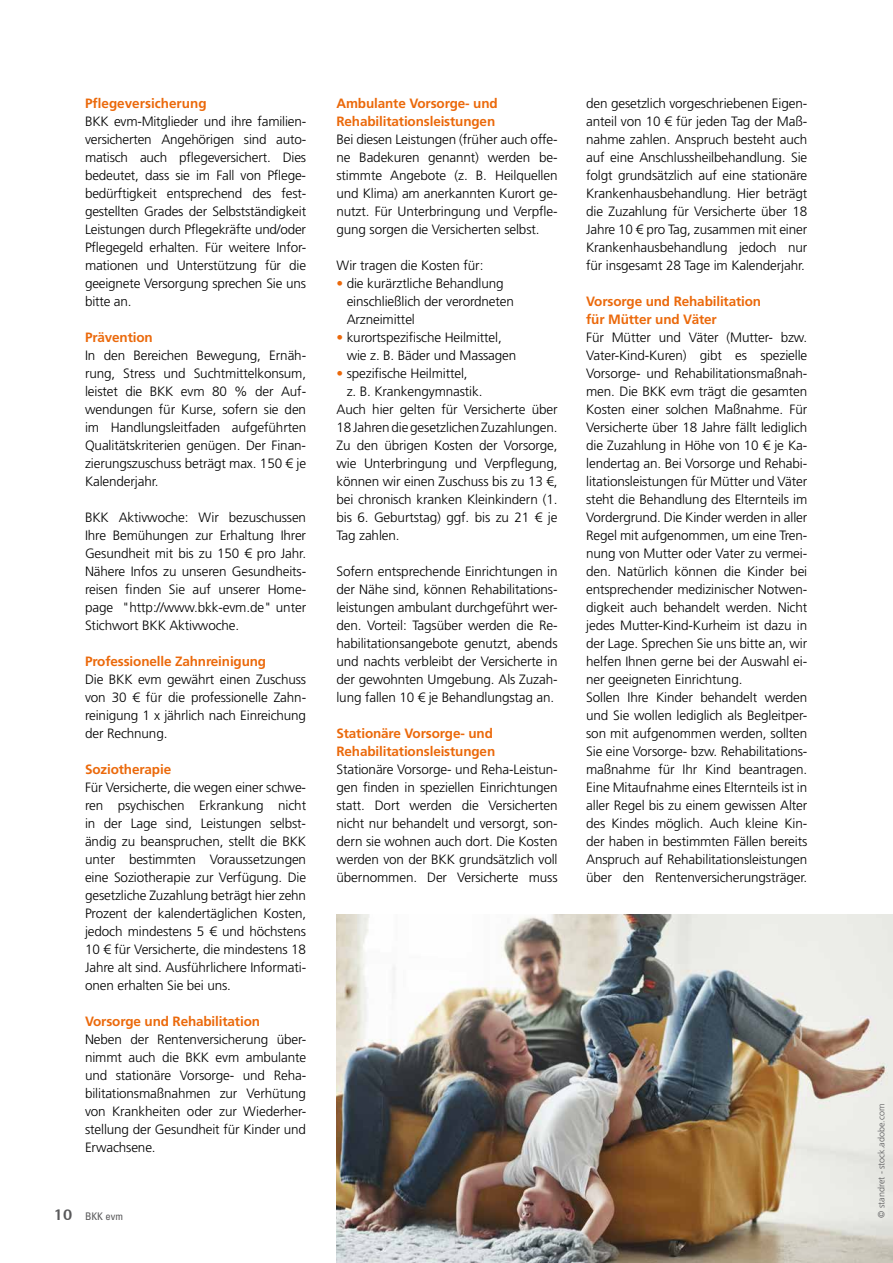
<style>
.page{position:relative;width:893px;height:1263px;background:#fff}
.page>*{position:absolute;margin:0;border:0;box-sizing:border-box;transform-origin:0 0}
.t1{font:300 13.5px/18px "Frutiger LT Std";letter-spacing:-.01em;color:#000;text-align:justify}
.t2{font:700 13.5px/18px "Frutiger LT Std";letter-spacing:-.01em;color:#eb690b}
.t3{font:condensed 10.5px "Univers LT Std";color:#58585a}
.t4{font:300 9px "Frutiger LT Std";color:#58585a}
.s1{font-family:"AT Rotis Semi Sans";font-weight:800;font-stretch:normal;font-size:16.5px}
.s2{color:#eb690b}
</style>
<div class="page">
<img style="left:336px;top:914px;width:557px;height:349px">
<p class="t2" style="left:85px;top:94px;width:123px">Pflegeversicherung</p>
<p class="t1" style="left:85px;top:113px;width:223px">BKK evm-Mitglieder und ihre familien&shy;versicherten Angehörigen sind auto&shy;matisch auch pflegeversichert. Dies bedeutet, dass sie im Fall von Pflege&shy;bedürftigkeit entsprechend des fest&shy;gestellten Grades der Selbstständigkeit Leistungen durch Pflegekräfte und/oder Pflegegeld erhalten. Für weitere Infor&shy;mationen und Unterstützung für die geeignete Versorgung sprechen Sie uns bitte an.</p>
<p class="t2" style="left:85px;top:328px;width:69px">Prävention</p>
<p class="t1" style="left:85px;top:346px;width:223px">In den Bereichen Bewegung, Ernäh&shy;rung, Stress und Suchtmittelkonsum, leistet die BKK evm 80 % der Auf&shy;wendungen für Kurse, sofern sie den im Handlungsleitfaden aufgeführten Qualitätskriterien genügen. Der Finan&shy;zierungszuschuss beträgt max. 150 € je Kalenderjahr.</p>
<p class="t1" style="left:85px;top:508px;width:223px">BKK Aktivwoche: Wir bezuschussen Ihre Bemühungen zur Erhaltung Ihrer Gesundheit mit bis zu 150 € pro Jahr.<br>Nähere Infos zu unseren Gesundheits&shy;reisen finden Sie auf unserer Home&shy;page "http://www.bkk-evm.de" unter Stichwort BKK Aktivwoche.</p>
<p class="t2" style="left:85px;top:652px;width:183px">Professionelle Zahnreinigung</p>
<p class="t1" style="left:85px;top:670px;width:223px">Die BKK evm gewährt einen Zuschuss von 30 € für die professionelle Zahn&shy;reinigung 1 x jährlich nach Einreichung der Rechnung.</p>
<p class="t2" style="left:85px;top:760px;width:88px">Soziotherapie</p>
<p class="t1" style="left:85px;top:778px;width:223px">Für Versicherte, die wegen einer schwe&shy;ren psychischen Erkrankung nicht in der Lage sind, Leistungen selbst&shy;ändig zu beanspruchen, stellt die BKK unter bestimmten Voraussetzungen eine Soziotherapie zur Verfügung. Die gesetzliche Zuzahlung beträgt hier zehn Prozent der kalendertäglichen Kosten, jedoch mindestens 5 € und höchstens 10 € für Versicherte, die mindestens 18<br>Jahre alt sind. Ausführlichere Informati&shy;onen erhalten Sie bei uns.</p>
<p class="t2" style="left:85px;top:1012px;width:177px">Vorsorge und Rehabilitation</p>
<p class="t1" style="left:85px;top:1030px;width:223px">Neben der Rentenversicherung über&shy;nimmt auch die BKK evm ambulante und stationäre Vorsorge- und Reha&shy;bilitationsmaßnahmen zur Verhütung von Krankheiten oder zur Wiederher&shy;stellung der Gesundheit für Kinder und Erwachsene.</p>
<p class="t3" style="left:54px;top:1209px;width:71px"><span class="s1">10</span> BKK evm</p>
<p class="t2" style="left:336px;top:94px;width:163px">Ambulante Vorsorge- und<br>Rehabilitationsleistungen</p>
<p class="t1" style="left:336px;top:130px;width:223px">Bei diesen Leistungen (früher auch offe&shy;ne Badekuren genannt) werden be&shy;stimmte Angebote (z. B. Heilquellen und Klima) am anerkannten Kurort ge&shy;nutzt. Für Unterbringung und Verpfle&shy;gung sorgen die Versicherten selbst.</p>
<p class="t1" style="left:336px;top:256px;width:148px">Wir tragen die Kosten für:</p>
<p class="t1" style="left:347px;top:274px;width:169px;text-align:left;text-indent:-10px"><span class="s2">•</span> die kurärztliche Behandlung einschließlich der verordneten<br>Arzneimittel</p>
<p class="t1" style="left:347px;top:328px;width:171px;text-indent:-10px"><span class="s2">•</span> kurortspezifische Heilmittel, wie z. B. Bäder und Massagen</p>
<p class="t1" style="left:336px;top:364px;width:133px"><span class="s2">•</span> spezifische Heilmittel,</p>
<p class="t1" style="left:347px;top:382px;width:137px">z. B. Krankengymnastik.</p>
<p class="t1" style="left:336px;top:400px;width:223px">Auch hier gelten für Versicherte über</p>
<p class="t1" style="left:336px;top:418px;width:223px">18 Jahren die gesetzlichen Zuzahlungen.</p>
<p class="t1" style="left:336px;top:436px;width:223px">Zu den übrigen Kosten der Vorsorge,</p>
<p class="t1" style="left:336px;top:454px;width:223px">wie Unterbringung und Verpflegung,</p>
<p class="t1" style="left:336px;top:472px;width:223px">können wir einen Zuschuss bis zu 13 €,</p>
<p class="t1" style="left:336px;top:490px;width:223px">bei chronisch kranken Kleinkindern (1.</p>
<p class="t1" style="left:336px;top:508px;width:223px">bis 6. Geburtstag) ggf. bis zu 21 € je</p>
<p class="t1" style="left:336px;top:526px;width:65px">Tag zahlen.</p>
<p class="t1" style="left:336px;top:562px;width:223px">Sofern entsprechende Einrichtungen in der Nähe sind, können Rehabilitations&shy;leistungen ambulant durchgeführt wer&shy;den. Vorteil: Tagsüber werden die Re&shy;habilitationsangebote genutzt, abends und nachts verbleibt der Versicherte in der gewohnten Umgebung. Als Zuzah&shy;lung fallen 10 € je Behandlungstag an.</p>
<p class="t2" style="left:336px;top:724px;width:160px">Stationäre Vorsorge- und<br>Rehabilitationsleistungen</p>
<p class="t1" style="left:336px;top:760px;width:223px">Stationäre Vorsorge- und Reha-Leistun&shy;gen finden in speziellen Einrichtungen statt. Dort werden die Versicherten nicht nur behandelt und versorgt, son&shy;dern sie wohnen auch dort. Die Kosten werden von der BKK grundsätzlich voll übernommen. Der Versicherte muss</p>
<p class="t1" style="left:586px;top:94px;width:223px">den gesetzlich vorgeschriebenen Eigen&shy;anteil von 10 € für jeden Tag der Maß&shy;nahme zahlen. Anspruch besteht auch auf eine Anschlussheilbehandlung. Sie folgt grundsätzlich auf eine stationäre Krankenhausbehandlung. Hier beträgt die Zuzahlung für Versicherte über 18<br>Jahre 10 € pro Tag, zusammen mit einer Krankenhausbehandlung jedoch nur für insgesamt 28 Tage im Kalenderjahr.</p>
<p class="t2" style="left:586px;top:292px;width:177px">Vorsorge und Rehabilitation für Mütter und Väter</p>
<p class="t1" style="left:586px;top:328px;width:223px;text-align:left">Für Mütter und Väter (Mutter- bzw.<br>Vater-Kind-Kuren) gibt es spezielle Vorsorge- und Rehabilitationsmaßnah&shy;men. Die BKK evm trägt die gesamten Kosten einer solchen Maßnahme. Für Versicherte über 18 Jahre fällt lediglich die Zuzahlung in Höhe von 10 € je Ka&shy;lendertag an. Bei Vorsorge und Rehabi&shy;litationsleistungen für Mütter und Väter steht die Behandlung des Elternteils im Vordergrund. Die Kinder werden in aller Regel mit aufgenommen, um eine Tren&shy;nung von Mutter oder Vater zu vermei&shy;den. Natürlich können die Kinder bei entsprechender medizinischer Notwen&shy;digkeit auch behandelt werden. Nicht jedes Mutter-Kind-Kurheim ist dazu in der Lage. Sprechen Sie uns bitte an, wir helfen Ihnen gerne bei der Auswahl ei&shy;ner geeigneten Einrichtung.<br>Sollen Ihre Kinder behandelt werden und Sie wollen lediglich als Begleitper&shy;son mit aufgenommen werden, sollten Sie eine Vorsorge- bzw. Rehabilitations&shy;maßnahme für Ihr Kind beantragen.<br>Eine Mitaufnahme eines Elternteils ist in aller Regel bis zu einem gewissen Alter des Kindes möglich. Auch kleine Kin&shy;der haben in bestimmten Fällen bereits Anspruch auf Rehabilitationsleistungen über den Rentenversicherungsträger.</p>
<p class="t4" style="left:876px;top:1218px;width:116px;rotate:-90deg">© standret - stock.adobe.com</p>
</div>
